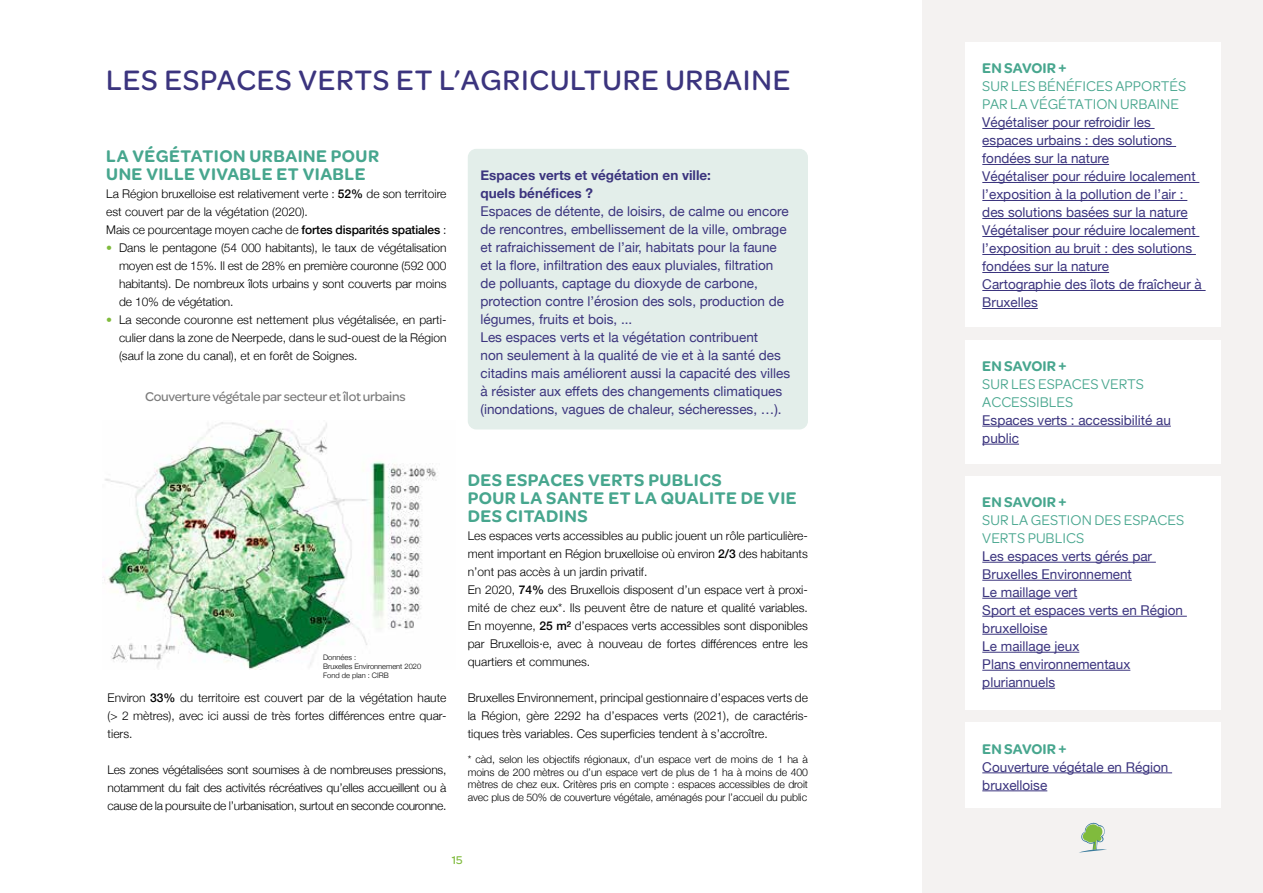
<style>
.page{position:relative;width:1263px;height:893px;background:#fff}
.page>*{position:absolute;margin:0;border:0;box-sizing:border-box;transform-origin:0 0}
.t1{font:500 30px "Omnes";letter-spacing:.025em;color:#3b347e}
.t2{font:600 18px/18px "Omnes";letter-spacing:.025em;color:#47a68e}
.t3{font:15px/18px "Omnes";color:#47a68e}
.t4{font:600 15px "Omnes";color:#47a68e}
.t5{font:13.5px/18px "Helvetica Neue";color:#3b347e}
.t6{font:700 13.5px/18px "Helvetica Neue";color:#3b347e}
.t7{font:500 13.5px "Omnes";letter-spacing:-.02em;color:#7c7c7c}
.t8{font:300 12px/18px "Helvetica Neue";color:#000;text-align:justify}
.t9{font:500 12px "Omnes";color:#80bb3d}
.t10{font:300 10.5px/12.6px "Helvetica Neue";letter-spacing:-.01em;color:#000;text-align:justify}
.t11{font:300 7.5px/9px "Helvetica Neue";color:#000}
.s1{font-weight:500}
.s2{color:#80bb3d}
</style>
<div class="page">
<div style="left:923px;top:0;width:340px;height:893px;background:#f4f2f1"></div>
<svg style="left:1079px;top:823px;width:28px;height:30px"></svg>
<div style="left:965px;top:43px;width:255px;height:284px;background:#fff"></div>
<hr style="left:982px;top:128px;width:172px;height:1px;background:#3b347e">
<hr style="left:982px;top:146px;width:194px;height:1px;background:#3b347e">
<hr style="left:982px;top:164px;width:127px;height:1px;background:#3b347e">
<hr style="left:982px;top:182px;width:217px;height:1px;background:#3b347e">
<hr style="left:982px;top:200px;width:205px;height:1px;background:#3b347e">
<hr style="left:982px;top:218px;width:205px;height:1px;background:#3b347e">
<hr style="left:982px;top:236px;width:217px;height:1px;background:#3b347e">
<hr style="left:982px;top:254px;width:214px;height:1px;background:#3b347e">
<hr style="left:982px;top:272px;width:127px;height:1px;background:#3b347e">
<hr style="left:982px;top:290px;width:223px;height:1px;background:#3b347e">
<hr style="left:982px;top:308px;width:56px;height:1px;background:#3b347e">
<div style="left:965px;top:340px;width:255px;height:123px;background:#fff"></div>
<hr style="left:982px;top:426px;width:189px;height:1px;background:#3b347e">
<hr style="left:982px;top:444px;width:37px;height:1px;background:#3b347e">
<div style="left:965px;top:723px;width:255px;height:85px;background:#fff"></div>
<hr style="left:982px;top:772px;width:190px;height:1px;background:#3b347e">
<hr style="left:982px;top:790px;width:65px;height:1px;background:#3b347e">
<div style="left:965px;top:476px;width:255px;height:234px;background:#fff"></div>
<hr style="left:982px;top:562px;width:174px;height:1px;background:#3b347e">
<hr style="left:982px;top:580px;width:150px;height:1px;background:#3b347e">
<hr style="left:982px;top:598px;width:95px;height:1px;background:#3b347e">
<hr style="left:982px;top:616px;width:205px;height:1px;background:#3b347e">
<hr style="left:982px;top:634px;width:65px;height:1px;background:#3b347e">
<hr style="left:982px;top:652px;width:97px;height:1px;background:#3b347e">
<hr style="left:982px;top:670px;width:148px;height:1px;background:#3b347e">
<hr style="left:982px;top:688px;width:73px;height:1px;background:#3b347e">
<img style="left:102px;top:422px;width:334px;height:248px">
<div style="left:468px;top:149px;width:340px;height:280px;background:#e3eeea;border-radius:9px"></div>
<h1 class="t1" style="left:106px;top:59px;width:685px">LES ESPACES VERTS ET L’AGRICULTURE URBAINE</h1>
<h2 class="t2" style="left:106px;top:146px;width:274px">LA VÉGÉTATION URBAINE POUR<br>UNE VILLE VIVABLE ET VIABLE</h2>
<p class="t8" style="left:106px;top:184px;width:342px;text-align:left">La Région bruxelloise est relativement verte : <span class="s1">52%</span> de son territoire est couvert par de la végétation (2020).<br>Mais ce pourcentage moyen cache de <span class="s1">fortes disparités spatiales</span> :</p>
<p class="t8" style="left:119px;top:238px;width:329px;text-indent:-13px"><span class="s2">•</span> Dans le pentagone (54 000 habitants), le taux de végétalisation moyen est de 15%. Il est de 28% en première couronne (592 000 habitants). De nombreux îlots urbains y sont couverts par moins de 10% de végétation.</p>
<p class="t8" style="left:119px;top:310px;width:329px;text-indent:-13px"><span class="s2">•</span> La seconde couronne est nettement plus végétalisée, en parti&shy;culier dans la zone de Neerpede, dans le sud-ouest de la Région (sauf la zone du canal), et en forêt de Soignes.</p>
<p class="t7" style="left:145px;top:387px;width:262px">Couverture végétale par secteur et îlot urbains</p>
<p class="t6" style="left:480px;top:167px;width:232px">Espaces verts et végétation en ville: quels bénéfices ?</p>
<p class="t5" style="left:480px;top:203px;width:311px">Espaces de détente, de loisirs, de calme ou encore de rencontres, embellissement de la ville, ombrage et rafraichissement de l’air, habitats pour la faune et la flore, infiltration des eaux pluviales, filtration de polluants, captage du dioxyde de carbone, protection contre l’érosion des sols, production de légumes, fruits et bois, ...<br>Les espaces verts et la végétation contribuent<br>non seulement à la qualité de vie et à la santé des citadins mais améliorent aussi la capacité des villes à résister aux effets des changements climatiques (inondations, vagues de chaleur, sécheresses, …).</p>
<p class="t11" style="left:323px;top:652px;width:100px">Données :<br>Bruxelles Environnement 2020<br>Fond de plan : CIRB</p>
<p class="t8" style="left:108px;top:688px;width:340px">Environ <span class="s1">33%</span> du territoire est couvert par de la végétation haute (&gt; 2 mètres), avec ici aussi de très fortes différences entre quar&shy;tiers.</p>
<p class="t8" style="left:108px;top:760px;width:340px">Les zones végétalisées sont soumises à de nombreuses pressions, notamment du fait des activités récréatives qu’elles accueillent ou à cause de la poursuite de l’urbanisation, surtout en seconde couronne.</p>
<h2 class="t2" style="left:468px;top:470px;width:330px">DES ESPACES VERTS PUBLICS<br>POUR LA SANTE ET LA QUALITE DE VIE<br>DES CITADINS</h2>
<p class="t8" style="left:468px;top:526px;width:342px;text-align:left">Les espaces verts accessibles au public jouent un rôle particulière&shy;ment important en Région bruxelloise où environ <span class="s1">2/3</span> des habitants n’ont pas accès à un jardin privatif.<br>En 2020, <span class="s1">74%</span> des Bruxellois disposent d’un espace vert à proxi&shy;mité de chez eux*. Ils peuvent être de nature et qualité variables.<br>En moyenne, <span class="s1">25 m²</span> d’espaces verts accessibles sont disponibles par Bruxellois·e, avec à nouveau de fortes différences entre les quartiers et communes.</p>
<p class="t8" style="left:468px;top:688px;width:342px">Bruxelles Environnement, principal gestionnaire d’espaces verts de la Région, gère 2292 ha d’espaces verts (2021), de caractéris&shy;tiques très variables. Ces superficies tendent à s’accroître.</p>
<p class="t10" style="left:468px;top:752px;width:342px">* càd, selon les objectifs régionaux, d’un espace vert de moins de 1 ha à moins de 200 mètres ou d’un espace vert de plus de 1 ha à moins de 400 mètres de chez eux. Critères pris en compte : espaces accessibles de droit avec plus de 50% de couverture végétale, aménagés pour l’accueil du public</p>
<p class="t9" style="left:452px;top:852px;width:12px">15</p>
<p class="t4" style="left:982px;top:57px;width:86px">EN SAVOIR +</p>
<p class="t3" style="left:982px;top:76px;width:205px">SUR LES BÉNÉFICES APPORTÉS<br>PAR LA VÉGÉTATION URBAINE</p>
<p class="t5" style="left:982px;top:114px;width:221px">Végétaliser pour refroidir les espaces urbains : des solutions fondées sur la nature<br>Végétaliser pour réduire localement l’exposition à la pollution de l’air : des solutions basées sur la nature<br>Végétaliser pour réduire localement l’exposition au bruit : des solutions fondées sur la nature<br>Cartographie des îlots de fraîcheur à<br>Bruxelles</p>
<p class="t4" style="left:982px;top:355px;width:86px">EN SAVOIR +</p>
<p class="t3" style="left:982px;top:374px;width:163px">SUR LES ESPACES VERTS<br>ACCESSIBLES</p>
<p class="t5" style="left:982px;top:412px;width:190px">Espaces verts : accessibilité au public</p>
<p class="t4" style="left:982px;top:491px;width:86px">EN SAVOIR +</p>
<p class="t3" style="left:982px;top:510px;width:203px">SUR LA GESTION DES ESPACES<br>VERTS PUBLICS</p>
<p class="t5" style="left:982px;top:548px;width:202px">Les espaces verts gérés par<br>Bruxelles Environnement<br>Le maillage vert<br>Sport et espaces verts en Région bruxelloise<br>Le maillage jeux<br>Plans environnementaux pluriannuels</p>
<p class="t4" style="left:982px;top:738px;width:86px">EN SAVOIR +</p>
<p class="t5" style="left:982px;top:758px;width:188px">Couverture végétale en Région bruxelloise</p>
</div>
